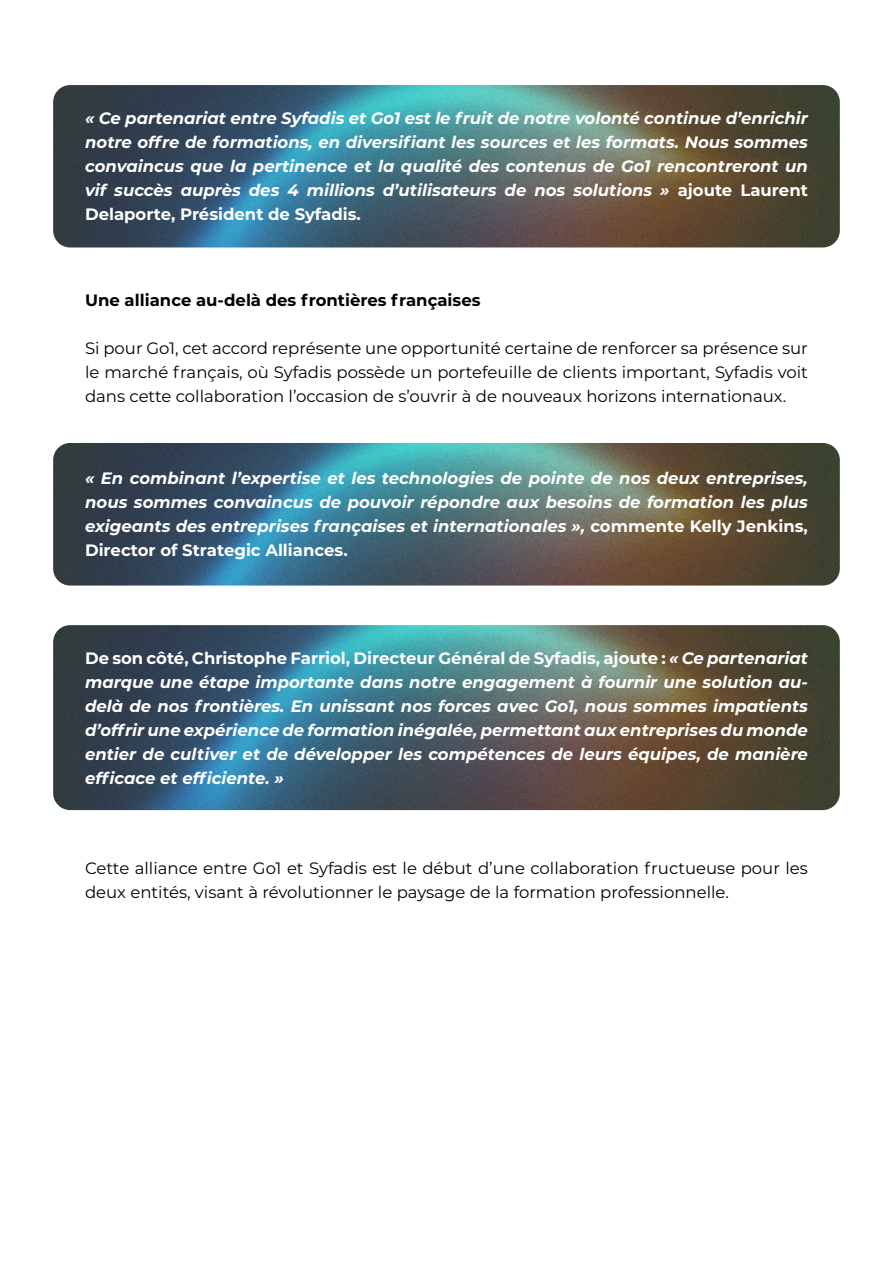
<style>
.page{position:relative;width:893px;height:1263px;background:#fff}
.page>*{position:absolute;margin:0;border:0;box-sizing:border-box;transform-origin:0 0}
.t1{font:italic 700 16.5px/24px "Montserrat";color:#fff;text-align:justify}
.t2{font:16.5px/24px "Montserrat";color:#000;text-align:justify}
.t3{font:700 16.5px "Montserrat";color:#000}
.s1{font-style:normal}
</style>
<div class="page">
<img style="left:53px;top:625px;width:787px;height:185px">
<img style="left:53px;top:443px;width:787px;height:142px">
<img style="left:53px;top:85px;width:787px;height:162px">
<p class="t1" style="left:85px;top:105px;width:724px">« Ce partenariat entre Syfadis et Go1 est le fruit de notre volonté continue d’enrichir notre offre de formations, en diversifiant les sources et les formats. Nous sommes convaincus que la pertinence et la qualité des contenus de Go1 rencontreront un vif succès auprès des 4 millions d’utilisateurs de nos solutions » <span class="s1">ajoute Laurent Delaporte, Président de Syfadis.</span></p>
<p class="t3" style="left:85px;top:288px;width:397px">Une alliance au-delà des frontières françaises</p>
<p class="t2" style="left:85px;top:336px;width:724px">Si pour Go1, cet accord représente une opportunité certaine de renforcer sa présence sur le marché français, où Syfadis possède un portefeuille de clients important, Syfadis voit dans cette collaboration l’occasion de s’ouvrir à de nouveaux horizons internationaux.</p>
<p class="t1" style="left:85px;top:465px;width:724px">« En combinant l’expertise et les technologies de pointe de nos deux entreprises, nous sommes convaincus de pouvoir répondre aux besoins de formation les plus exigeants des entreprises françaises et internationales », <span class="s1">commente Kelly Jenkins, Director of Strategic Alliances.</span></p>
<p class="t1" style="left:85px;top:645px;width:724px"><span class="s1">De son côté, Christophe Farriol, Directeur Général de Syfadis, ajoute :</span> « Ce partenariat marque une étape importante dans notre engagement à fournir une solution au&shy;delà de nos frontières. En unissant nos forces avec Go1, nous sommes impatients d’offrir une expérience de formation inégalée, permettant aux entreprises du monde entier de cultiver et de développer les compétences de leurs équipes, de manière efficace et efficiente. »</p>
<p class="t2" style="left:85px;top:856px;width:724px">Cette alliance entre Go1 et Syfadis est le début d’une collaboration fructueuse pour les deux entités, visant à révolutionner le paysage de la formation professionnelle.</p>
</div>
